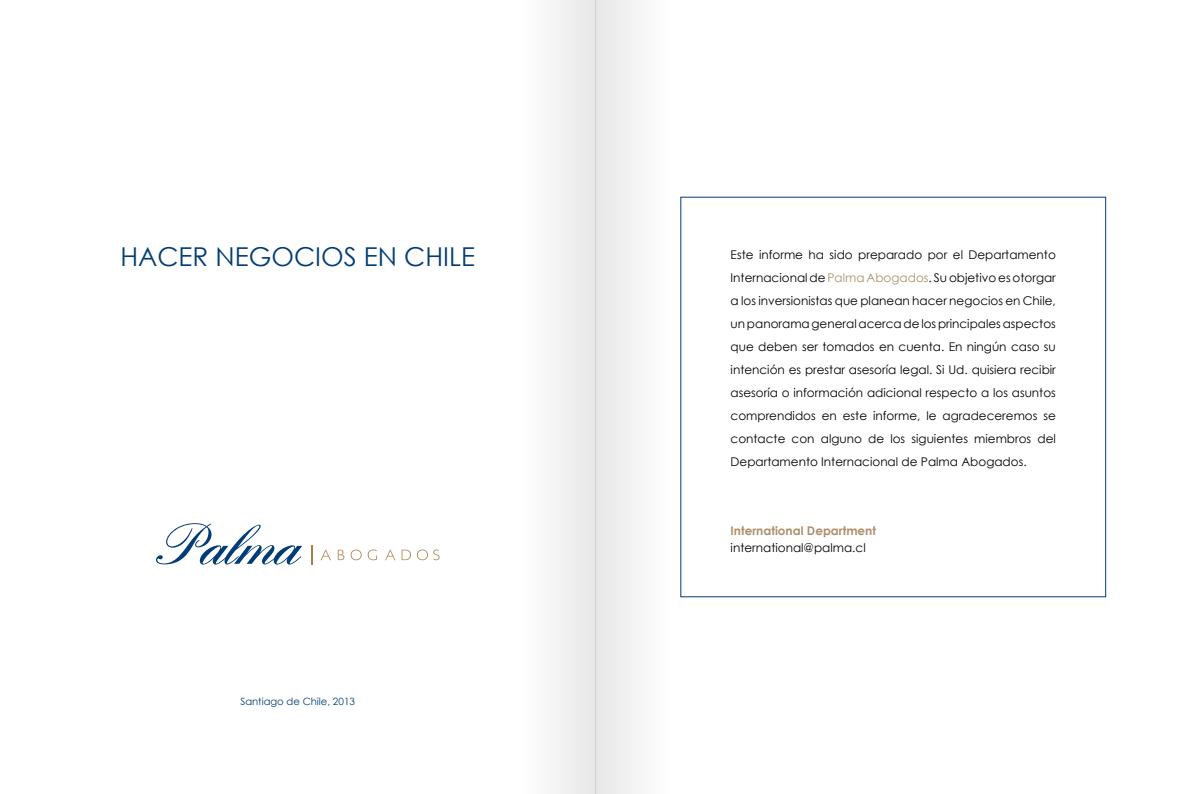
<style>
.page{position:relative;width:1191px;height:794px;background:#fff}
.page>*{position:absolute;margin:0;border:0;box-sizing:border-box;transform-origin:0 0}
.t1{font:26px "Century Gothic";color:#003c76}
.t2{font:12px/23px "Century Gothic";color:#000;text-align:justify}
.t3{font:700 12px "Century Gothic";color:#ad8f6b}
.t4{font:10px "Century Gothic";color:#003c76}
.s1{color:#ad8f6b}
</style>
<div class="page">
<svg style="left:156px;top:523px;width:146px;height:41px"></svg>
<svg style="left:311px;top:545px;width:2px;height:19px"></svg>
<svg style="left:321px;top:549px;width:10px;height:11px"></svg>
<svg style="left:338px;top:550px;width:6px;height:10px"></svg>
<svg style="left:351px;top:549px;width:11px;height:11px"></svg>
<svg style="left:368px;top:549px;width:9px;height:11px"></svg>
<svg style="left:385px;top:549px;width:10px;height:11px"></svg>
<svg style="left:401px;top:550px;width:10px;height:10px"></svg>
<svg style="left:417px;top:549px;width:22px;height:11px"></svg>
<div style="left:519px;top:0;width:76px;height:794px;background:#f3f3f3"></div>
<div style="left:595px;top:0;width:77px;height:794px;background:#f3f3f3"></div>
<h1 class="t1" style="left:120px;top:239px;width:356px">HACER NEGOCIOS EN CHILE</h1>
<p class="t4" style="left:240px;top:694px;width:116px">Santiago de Chile, 2013</p>
<p class="t2" style="left:730px;top:242px;width:327px">Este informe ha sido preparado por el Departamento Internacional de <span class="s1">Palma Abogados</span>. Su objetivo es otorgar a los inversionistas que planean hacer negocios en Chile, un panorama general acerca de los principales aspectos que deben ser tomados en cuenta. En ningún caso su intención es prestar asesoría legal. Si Ud. quisiera recibir asesoría o información adicional respecto a los asuntos comprendidos en este informe, le agradeceremos se contacte con alguno de los siguientes miembros del Departamento Internacional de Palma Abogados.</p>
<p class="t3" style="left:730px;top:521px;width:147px">International Department</p>
<p class="t2" style="left:730px;top:535px;width:137px">international@palma.cl</p>
</div>
